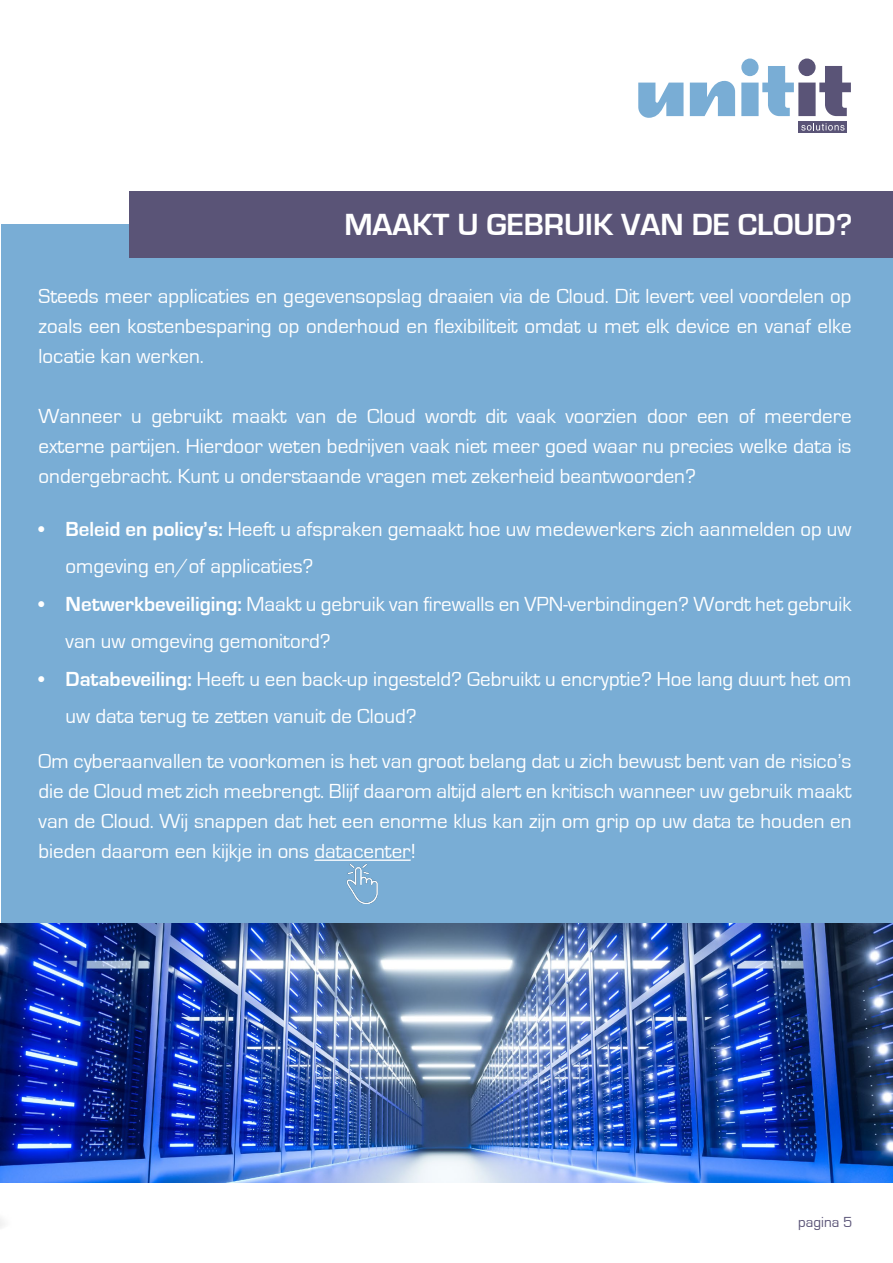
<style>
.page{position:relative;width:893px;height:1263px;background:#fff}
.page>*{position:absolute;margin:0;border:0;box-sizing:border-box;transform-origin:0 0}
.t1{font:700 31.5px "Eurostile";color:#fff}
.t2{font:21px/30px "Eurostile";color:#fff;text-align:justify}
.t3{font:15px "Eurostile";color:#5a5477}
.s1{font-weight:700}
</style>
<div class="page">
<div style="left:1px;top:224px;width:892px;height:699px;background:#79add5"></div>
<div style="left:130px;top:191px;width:763px;height:66px;background:#5a5477"></div>
<hr style="left:314px;top:859px;width:97px;height:2px;background:#fff">
<img style="left:346px;top:863px;width:32px;height:40px">
<img style="left:0;top:923px;width:893px;height:260px">
<svg style="left:638px;top:83px;width:45px;height:35px"></svg>
<svg style="left:690px;top:81px;width:45px;height:35px"></svg>
<svg style="left:741px;top:59px;width:110px;height:57px"></svg>
<div style="left:798px;top:121px;width:49px;height:11px;background:#5a5477"></div>
<svg style="left:801px;top:123px;width:43px;height:8px"></svg>
<h1 class="t1" style="left:344px;top:207px;width:510px">MAAKT U GEBRUIK VAN DE CLOUD?</h1>
<p class="t2" style="left:39px;top:282px;width:814px">Steeds meer applicaties en gegevensopslag draaien via de Cloud. Dit levert veel voordelen op zoals een kostenbesparing op onderhoud en flexibiliteit omdat u met elk device en vanaf elke locatie kan werken.</p>
<p class="t2" style="left:39px;top:402px;width:814px">Wanneer u gebruikt maakt van de Cloud wordt dit vaak voorzien door een of meerdere externe partijen. Hierdoor weten bedrijven vaak niet meer goed waar nu precies welke data is ondergebracht. Kunt u onderstaande vragen met zekerheid beantwoorden?</p>
<p class="t2" style="left:66px;top:510px;width:787px;line-height:37.5px;text-indent:-27px"><span class="s1">• Beleid en policy’s:</span> Heeft u afspraken gemaakt hoe uw medewerkers zich aanmelden op uw omgeving en/of applicaties?</p>
<p class="t2" style="left:66px;top:585px;width:787px;line-height:37.5px;text-indent:-27px"><span class="s1">• Netwerkbeveiliging:</span> Maakt u gebruik van firewalls en VPN-verbindingen? Wordt het gebruik van uw omgeving gemonitord?</p>
<p class="t2" style="left:66px;top:660px;width:787px;line-height:37.5px;text-indent:-27px"><span class="s1">• Databeveiling:</span> Heeft u een back-up ingesteld? Gebruikt u encryptie? Hoe lang duurt het om uw data terug te zetten vanuit de Cloud?</p>
<p class="t2" style="left:39px;top:747px;width:814px">Om cyberaanvallen te voorkomen is het van groot belang dat u zich bewust bent van de risico’s die de Cloud met zich meebrengt. Blijf daarom altijd alert en kritisch wanneer uw gebruik maakt van de Cloud. Wij snappen dat het een enorme klus kan zijn om grip op uw data te houden en bieden daarom een kijkje in ons datacenter!</p>
<p class="t3" style="left:798px;top:1214px;width:56px">pagina 5</p>
</div>
